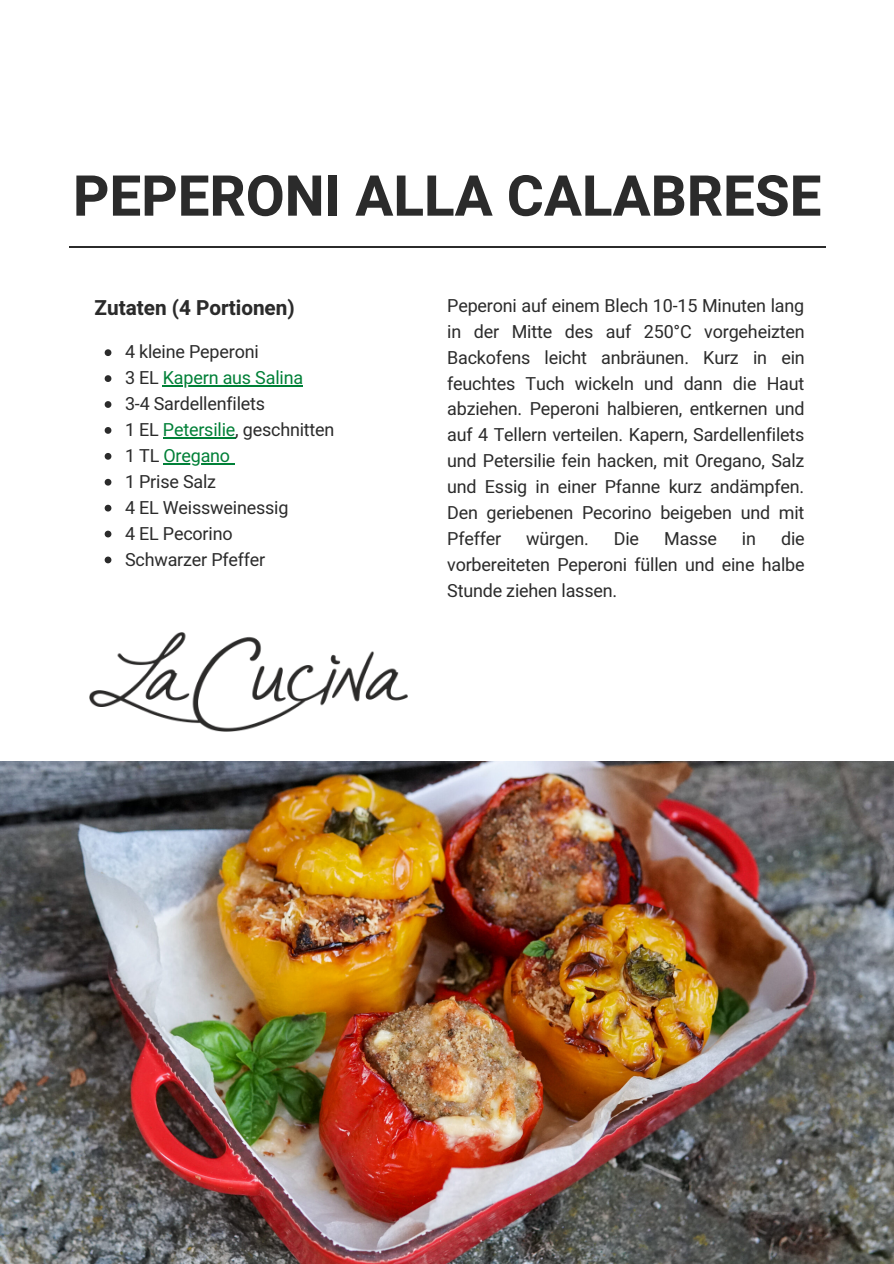
<style>
.page{position:relative;width:894px;height:1264px;background:#fff}
.page>*{position:absolute;margin:0;border:0;box-sizing:border-box;transform-origin:0 0}
.t1{font:700 56.4px "Heebo";color:#2b2b2b}
.t2{font:700 20.7px "Heebo";color:#2b2b2b}
.t3{font:18px/26px "Heebo";letter-spacing:-.01em;color:#2b2b2b;text-align:justify}
.t4{font:18px "Heebo";letter-spacing:-.01em;color:#008037}
.s1{color:#2b2b2b}
.s2{color:#008037}
</style>
<div class="page">
<hr style="left:69px;top:247px;width:756px;height:1px;background:#2b2b2b">
<img style="left:0;top:761px;width:893px;height:502px">
<img style="left:89px;top:632px;width:318px;height:99px">
<svg style="left:105px;top:349px;width:6px;height:7px"></svg>
<svg style="left:105px;top:375px;width:6px;height:7px"></svg>
<hr style="left:163px;top:385px;width:140px;height:1px;background:#008037">
<svg style="left:105px;top:401px;width:6px;height:7px"></svg>
<svg style="left:105px;top:427px;width:6px;height:7px"></svg>
<hr style="left:163px;top:437px;width:72px;height:1px;background:#008037">
<svg style="left:105px;top:453px;width:6px;height:6px"></svg>
<hr style="left:163px;top:463px;width:67px;height:1px;background:#008037">
<svg style="left:105px;top:479px;width:6px;height:6px"></svg>
<svg style="left:105px;top:505px;width:6px;height:6px"></svg>
<svg style="left:105px;top:530px;width:6px;height:7px"></svg>
<svg style="left:105px;top:556px;width:6px;height:7px"></svg>
<p class="t1" style="left:73px;top:157px;width:749px">PEPERONI ALLA CALABRESE</p>
<p class="t2" style="left:94px;top:293px;width:202px">Zutaten (4 Portionen)</p>
<p class="t3" style="left:125px;top:340px;width:135px">4 kleine Peperoni</p>
<p class="t4" style="left:125px;top:365px;width:180px"><span class="s1">3 EL</span> Kapern aus Salina</p>
<p class="t3" style="left:125px;top:391px;width:142px">3-4 Sardellenfilets</p>
<p class="t3" style="left:125px;top:417px;width:211px">1 EL <span class="s2">Petersilie</span>, geschnitten</p>
<p class="t4" style="left:125px;top:443px;width:107px"><span class="s1">1 TL</span> Oregano</p>
<p class="t3" style="left:125px;top:469px;width:93px">1 Prise Salz</p>
<p class="t3" style="left:125px;top:495px;width:165px">4 EL Weissweinessig</p>
<p class="t3" style="left:125px;top:521px;width:109px">4 EL Pecorino</p>
<p class="t3" style="left:125px;top:547px;width:142px">Schwarzer Pfeffer</p>
<p class="t3" style="left:447px;top:293px;width:359px">Peperoni auf einem Blech 10-15 Minuten lang in der Mitte des auf 250°C vorgeheizten Backofens leicht anbräunen. Kurz in ein feuchtes Tuch wickeln und dann die Haut abziehen. Peperoni halbieren, entkernen und auf 4 Tellern verteilen. Kapern, Sardellenfilets und Petersilie fein hacken, mit Oregano, Salz und Essig in einer Pfanne kurz andämpfen.<br>Den geriebenen Pecorino beigeben und mit Pfeffer</p>
<p class="t3" style="left:447px;top:526px;width:359px;text-indent:334px">die vorbereiteten Peperoni füllen und eine halbe Stunde ziehen lassen.</p>
<p class="t3" style="left:526px;top:526px;width:64px">würgen.</p>
<p class="t3" style="left:613px;top:526px;width:27px">Die</p>
<p class="t3" style="left:664px;top:526px;width:54px">Masse</p>
<p class="t3" style="left:741px;top:526px;width:16px">in</p>
</div>
